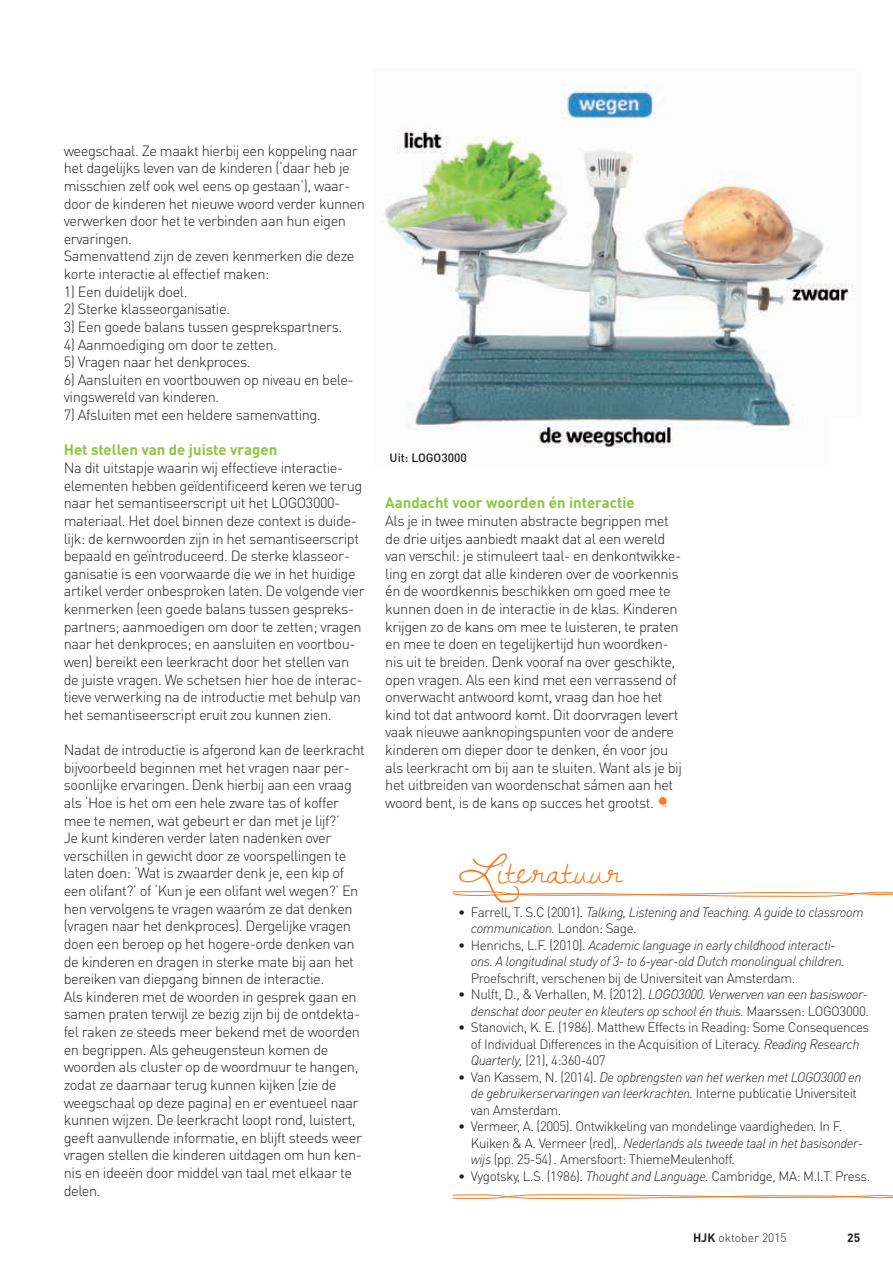
<style>
.page{position:relative;width:893px;height:1263px;background:#fff}
.page>*{position:absolute;margin:0;border:0;box-sizing:border-box;transform-origin:0 0}
.t1{font:39px "Dawningofa New Day";color:#f47921}
.t2{font:700 15px "DIN Pro";color:#8bc63e}
.t3{font:300 14.7px/17.5px "DIN Pro";letter-spacing:-.03em;color:#231f20}
.t4{font:italic 300 13.5px/16.5px "DIN";letter-spacing:-.03em;color:#231f20}
.t5{font:300 13.5px/16.5px "DIN Pro";letter-spacing:-.03em;color:#231f20}
.t6{font:300 12px "DIN Pro";color:#231f20}
.t7{font:500 12px "DIN Pro";color:#231f20}
.t8{font:700 12px "DIN Pro";color:#231f20}
.s1{font-family:"DIN Pro";font-style:normal}
.s2{font-family:"DIN";font-style:italic}
.s3{font-weight:700}
</style>
<div class="page">
<svg style="left:452px;top:1194px;width:441px;height:6px"></svg>
<svg style="left:452px;top:891px;width:441px;height:6px"></svg>
<svg style="left:657px;top:794px;width:11px;height:14px"></svg>
<img style="left:381px;top:84px;width:474px;height:364px">
<p class="t3" style="left:64px;top:141px;width:303px">weegschaal. Ze maakt hierbij een koppeling naar het dagelijks leven van de kinderen (‘daar heb je misschien zelf ook wel eens op gestaan’), waar&shy;door de kinderen het nieuwe woord verder kunnen verwerken door het te verbinden aan hun eigen ervaringen.<br>Samenvattend zijn de zeven kenmerken die deze korte interactie al effectief maken:</p>
<p class="t3" style="left:64px;top:282px;width:125px">1) Een duidelijk doel.</p>
<p class="t3" style="left:64px;top:300px;width:168px">2) Sterke klasseorganisatie.</p>
<p class="t3" style="left:64px;top:317px;width:280px">3) Een goede balans tussen gesprekspartners.</p>
<p class="t3" style="left:64px;top:335px;width:215px">4) Aanmoediging om door te zetten.</p>
<p class="t3" style="left:64px;top:353px;width:188px">5) Vragen naar het denkproces.</p>
<p class="t3" style="left:64px;top:370px;width:291px">6) Aansluiten en voortbouwen op niveau en bele&shy;vingswereld van kinderen.</p>
<p class="t3" style="left:64px;top:405px;width:259px">7) Afsluiten met een heldere samenvatting.</p>
<p class="t2" style="left:64px;top:440px;width:215px">Het stellen van de juiste vragen</p>
<p class="t3" style="left:64px;top:458px;width:302px">Na dit uitstapje waarin wij effectieve interactie&shy;elementen hebben geïdentificeerd keren we terug naar het semantiseerscript uit het LOGO3000- materiaal. Het doel binnen deze context is duide&shy;lijk: de kernwoorden zijn in het semantiseerscript bepaald en geïntroduceerd. De sterke klasseor&shy;ganisatie is een voorwaarde die we in het huidige artikel verder onbesproken laten. De volgende vier kenmerken (een goede balans tussen gespreks&shy;partners; aanmoedigen om door te zetten; vragen naar het denkproces; en aansluiten en voortbou&shy;wen) bereikt een leerkracht door het stellen van de juiste vragen. We schetsen hier hoe de interac&shy;tieve verwerking na de introductie met behulp van het semantiseerscript eruit zou kunnen zien.</p>
<p class="t3" style="left:64px;top:740px;width:303px">Nadat de introductie is afgerond kan de leerkracht bijvoorbeeld beginnen met het vragen naar per&shy;soonlijke ervaringen. Denk hierbij aan een vraag als ‘Hoe is het om een hele zware tas of koffer mee te nemen, wat gebeurt er dan met je lijf?’<br>Je kunt kinderen verder laten nadenken over verschillen in gewicht door ze voorspellingen te laten doen: ‘Wat is zwaarder denk je, een kip of een olifant?’ of ‘Kun je een olifant wel wegen?’ En hen vervolgens te vragen waaróm ze dat denken (vragen naar het denkproces). Dergelijke vragen doen een beroep op het hogere-orde denken van de kinderen en dragen in sterke mate bij aan het bereiken van diepgang binnen de interactie.<br>Als kinderen met de woorden in gesprek gaan en samen praten terwijl ze bezig zijn bij de ontdekta&shy;fel raken ze steeds meer bekend met de woorden en begrippen. Als geheugensteun komen de woorden als cluster op de woordmuur te hangen, zodat ze daarnaar terug kunnen kijken (zie de weegschaal op deze pagina) en er eventueel naar kunnen wijzen. De leerkracht loopt rond, luistert, geeft aanvullende informatie, en blijft steeds weer vragen stellen die kinderen uitdagen om hun ken&shy;nis en ideeën door middel van taal met elkaar te delen.</p>
<p class="t7" style="left:390px;top:449px;width:79px">Uit: LOGO3000</p>
<p class="t2" style="left:385px;top:493px;width:251px">Aandacht voor woorden én interactie</p>
<p class="t3" style="left:385px;top:511px;width:298px">Als je in twee minuten abstracte begrippen met de drie uitjes aanbiedt maakt dat al een wereld van verschil: je stimuleert taal- en denkontwikke&shy;ling en zorgt dat alle kinderen over de voorkennis én de woordkennis beschikken om goed mee te kunnen doen in de interactie in de klas. Kinderen krijgen zo de kans om mee te luisteren, te praten en mee te doen en tegelijkertijd hun woordken&shy;nis uit te breiden. Denk vooraf na over geschikte, open vragen. Als een kind met een verrassend of onverwacht antwoord komt, vraag dan hoe het kind tot dat antwoord komt. Dit doorvragen levert vaak nieuwe aanknopingspunten voor de andere kinderen om dieper door te denken, én voor jou als leerkracht om bij aan te sluiten. Want als je bij het uitbreiden van woordenschat sámen aan het woord bent, is de kans op succes het grootst.</p>
<h1 class="t1" style="left:458px;top:846px;width:165px">Literatuur</h1>
<p class="t4" style="left:471px;top:903px;width:394px;text-indent:-13px"><span class="s1">• Farrell, T. S.C (2001).</span> Talking, Listening and Teaching. A guide to classroom communication. <span class="s1">London: Sage.</span></p>
<p class="t4" style="left:471px;top:936px;width:375px;text-indent:-13px"><span class="s1">• Henrichs, L.F. (2010).</span> Academic language in early childhood interacti&shy;ons. A longitudinal study of 3- to 6-year-old Dutch monolingual children.</p>
<p class="t5" style="left:471px;top:969px;width:326px">Proefschrift, verschenen bij de Universiteit van Amsterdam.</p>
<p class="t4" style="left:458px;top:986px;width:412px;text-align:right"><span class="s1">• Nulft, D., &amp; Verhallen, M. (2012).</span> LOGO3000. Verwerven van een basiswoor&shy;denschat door peuter en kleuters op school én thuis. <span class="s1">Maarssen: LOGO3000.</span></p>
<p class="t5" style="left:471px;top:1018px;width:400px;text-indent:-13px">• Stanovich, K. E. (1986). Matthew Effects in Reading: Some Consequences of Individual Differences in the Acquisition of Literacy. <span class="s2">Reading Research<br>Quarterly,</span> (21), 4:360-407</p>
<p class="t4" style="left:471px;top:1068px;width:392px;text-indent:-13px"><span class="s1">• Van Kassem, N. (2014).</span> De opbrengsten van het werken met LOGO3000 en de gebruikerservaringen van leerkrachten. <span class="s1">Interne publicatie Universiteit</span></p>
<p class="t5" style="left:471px;top:1101px;width:92px">van Amsterdam.</p>
<p class="t5" style="left:458px;top:1117px;width:386px">• Vermeer, A. (2005). Ontwikkeling van mondelinge vaardigheden<span class="s2">.</span> In F.</p>
<p class="t4" style="left:471px;top:1134px;width:394px"><span class="s1">Kuiken &amp; A. Vermeer (red),.</span> Nederlands als tweede taal in het basisonder-</p>
<p class="t5" style="left:471px;top:1150px;width:266px"><span class="s2">wijs</span> (pp. 25-54) <span class="s2">.</span> Amersfoort: ThiemeMeulenhoff.</p>
<p class="t5" style="left:458px;top:1167px;width:414px">• Vygotsky, L.S. (1986). <span class="s2">Thought and Language.</span> Cambridge, MA: M.I.T. Press.</p>
<p class="t6" style="left:693px;top:1230px;width:95px"><span class="s3">HJK</span> oktober 2015</p>
<p class="t8" style="left:847px;top:1230px;width:15px">25</p>
</div>
